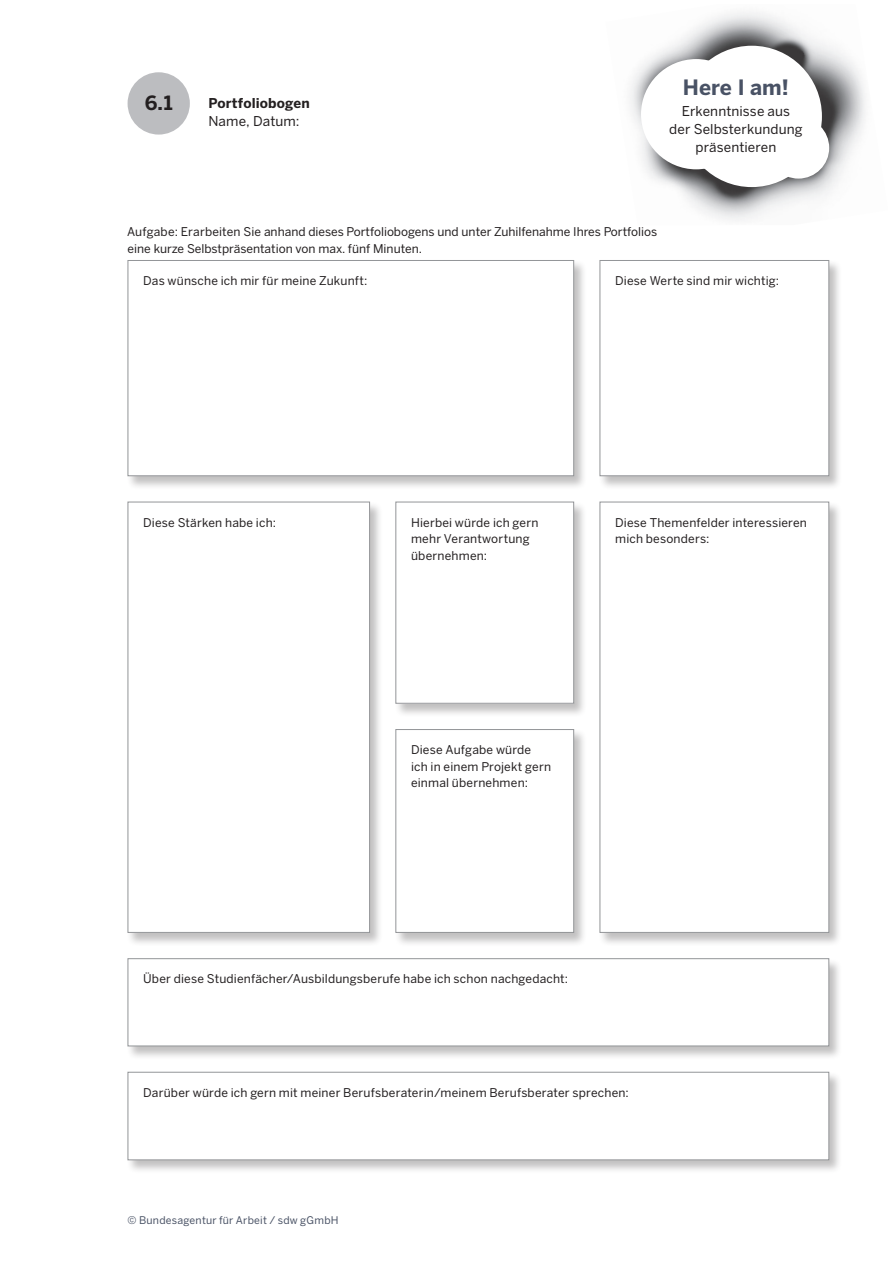
<style>
.page{position:relative;width:893px;height:1263px;background:#fff}
.page>*{position:absolute;margin:0;border:0;box-sizing:border-box;transform-origin:0 0}
.Benton_Tags{font:700 21px "Benton Sans";color:#495265}
.Benton_Nummern{font:700 19.5px "Benton Sans";color:#231f20}
.Benton_Tags_Text{font:13.5px "Benton Sans";letter-spacing:.01em;color:#231f20}
.Benton_Subhead{font:700 13.5px "Benton Sans";letter-spacing:.01em;color:#231f20}
.Benton_Name__Datum{font:13.5px "Benton Sans";letter-spacing:.01em;color:#231f20}
.Benton_Tabelle_Text{font:12px/16.5px "Benton Sans";letter-spacing:.015em;color:#231f20}
.Benton_Text{font:12px "Benton Sans";color:#231f20}
.Benton_Footer{font:10.5px "Benton Sans";letter-spacing:.02em;color:#495265}
</style>
<div class="page">
<img style="left:630px;top:12px;width:235px;height:209px">
<div style="left:682px;top:46px;width:140px;height:141px;background:#fff;border-radius:50%"></div>
<div style="left:641px;top:59px;width:110px;height:110px;background:#fff;border-radius:50%"></div>
<div style="left:768px;top:117px;width:61px;height:62px;background:#fff;border-radius:50%"></div>
<div style="left:128px;top:72px;width:62px;height:63px;background:#bcbdc0;border-radius:50%"></div>
<div style="left:126px;top:260px;width:461px;height:230px;background:#231f20;opacity:.28"></div>
<div style="left:128px;top:260px;width:446px;height:216px;background:#fff"></div>
<div style="left:128px;top:260px;width:446px;height:216px;border:1px solid #939598"></div>
<div style="left:126px;top:501px;width:257px;height:446px;background:#231f20;opacity:.28"></div>
<div style="left:128px;top:502px;width:242px;height:430px;background:#fff"></div>
<div style="left:128px;top:502px;width:242px;height:431px;border:1px solid #939598"></div>
<div style="left:598px;top:260px;width:244px;height:230px;background:#231f20;opacity:.28"></div>
<div style="left:600px;top:260px;width:229px;height:216px;background:#fff"></div>
<div style="left:600px;top:260px;width:229px;height:216px;border:1px solid #939598"></div>
<div style="left:126px;top:958px;width:716px;height:102px;background:#231f20;opacity:.28"></div>
<div style="left:128px;top:959px;width:701px;height:87px;background:#fff"></div>
<div style="left:128px;top:958px;width:701px;height:88px;border:1px solid #939598"></div>
<div style="left:126px;top:1071px;width:716px;height:103px;background:#231f20;opacity:.28"></div>
<div style="left:128px;top:1072px;width:701px;height:88px;background:#fff"></div>
<div style="left:128px;top:1072px;width:701px;height:88px;border:1px solid #939598"></div>
<div style="left:598px;top:501px;width:244px;height:446px;background:#231f20;opacity:.28"></div>
<div style="left:600px;top:502px;width:229px;height:430px;background:#fff"></div>
<div style="left:600px;top:502px;width:229px;height:431px;border:1px solid #939598"></div>
<div style="left:394px;top:501px;width:193px;height:217px;background:#231f20;opacity:.28"></div>
<div style="left:396px;top:502px;width:178px;height:201px;background:#fff"></div>
<div style="left:395px;top:502px;width:179px;height:202px;border:1px solid #939598"></div>
<div style="left:394px;top:729px;width:193px;height:218px;background:#231f20;opacity:.28"></div>
<div style="left:396px;top:729px;width:178px;height:203px;background:#fff"></div>
<div style="left:395px;top:729px;width:179px;height:204px;border:1px solid #939598"></div>
<p class="Benton_Nummern" style="left:145px;top:91px;width:29px">6.1</p>
<p class="Benton_Subhead" style="left:208px;top:95px;width:103px">Portfoliobogen</p>
<p class="Benton_Name__Datum" style="left:208px;top:113px;width:93px">Name, Datum:</p>
<p class="Benton_Tags" style="left:683px;top:74px;width:108px">Here I am!</p>
<p class="Benton_Tags_Text" style="left:682px;top:103px;width:110px">Erkenntnisse aus</p>
<p class="Benton_Tags_Text" style="left:669px;top:121px;width:135px">der Selbsterkundung</p>
<p class="Benton_Tags_Text" style="left:695px;top:139px;width:83px">präsentieren</p>
<p class="Benton_Text" style="left:127px;top:224px;width:532px">Aufgabe: Erarbeiten Sie anhand dieses Portfoliobogens und unter Zuhilfenahme Ihres Portfolios</p>
<p class="Benton_Text" style="left:128px;top:241px;width:296px">eine kurze Selbstpräsentation von max. fünf Minuten.</p>
<p class="Benton_Tabelle_Text" style="left:143px;top:273px;width:226px">Das wünsche ich mir für meine Zukunft:</p>
<p class="Benton_Tabelle_Text" style="left:615px;top:273px;width:165px">Diese Werte sind mir wichtig:</p>
<p class="Benton_Tabelle_Text" style="left:143px;top:514px;width:134px">Diese Stärken habe ich:</p>
<p class="Benton_Tabelle_Text" style="left:411px;top:514px;width:129px">Hierbei würde ich gern mehr Verantwortung übernehmen:</p>
<p class="Benton_Tabelle_Text" style="left:615px;top:514px;width:193px">Diese Themenfelder interessieren mich besonders:</p>
<p class="Benton_Tabelle_Text" style="left:411px;top:742px;width:122px">Diese Aufgabe würde</p>
<p class="Benton_Tabelle_Text" style="left:411px;top:758px;width:141px">ich in einem Projekt gern einmal übernehmen:</p>
<p class="Benton_Tabelle_Text" style="left:143px;top:971px;width:426px">Über diese Studienfächer/Ausbildungsberufe habe ich schon nachgedacht:</p>
<p class="Benton_Tabelle_Text" style="left:143px;top:1084px;width:487px">Darüber würde ich gern mit meiner Berufsberaterin/meinem Berufsberater sprechen:</p>
<p class="Benton_Footer" style="left:128px;top:1214px;width:213px">© Bundesagentur für Arbeit / sdw gGmbH</p>
</div>
